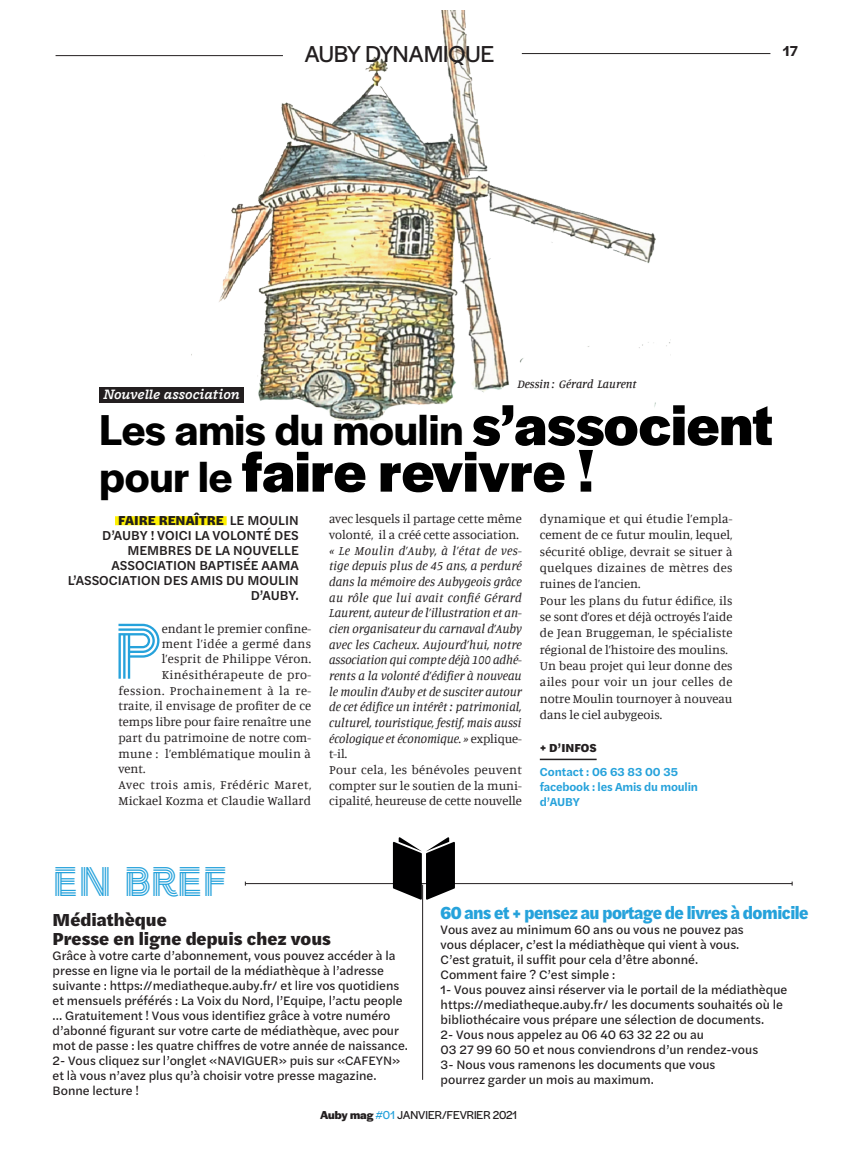
<style>
.page{position:relative;width:851px;height:1149px;background:#fff}
.page>*{position:absolute;margin:0;border:0;box-sizing:border-box;transform-origin:0 0}
.t1{font:77.85px "Arya Triple";color:#26a2db}
.t2{font:700 60px/46.5px "Halyard Display";color:#000}
.t3{font:40.95px "Arya Triple";color:#26a2db}
.t4{font:24px "Halyard Display";color:#231f20}
.t5{font:900 18px "Halyard Text";letter-spacing:-.03em;color:#26a2db;scale:.93 1}
.t6{font:900 18px/19.5px "Halyard Text";color:#231f20}
.t7{font:italic 600 15px "Freight Macro Pro";color:#fff}
.t8{font:600 15px "Halyard Display";color:#231f20}
.t9{font:500 13.5px/15px "Halyard Text";color:#231f20;text-align:right}
.t10{font:12.75px/15px "Halyard Text";color:#231f20}
.t11{font:12.75px/16.4px "Manuale";letter-spacing:.01em;color:#231f20}
.t12{font:italic 12.75px/15.6px "Manuale";color:#231f20}
.t13{font:12.75px "Manuale";letter-spacing:.035em;color:#231f20}
.t14{font:12.75px "Manuale";letter-spacing:.03em;color:#231f20}
.t15{font:600 12px/15.5px "Halyard Text";letter-spacing:-.015em;color:#26a2db}
.t16{font:12px "Halyard Display";letter-spacing:-.005em;color:#231f20}
.t17{font:italic 500 12px "Manuale";color:#231f20}
.t18{font:900 12px "Halyard Text";color:#231f20}
.s1{font-weight:600;font-size:45px;color:#fff}
.s2{font-weight:600;font-size:45px}
.s3{font-weight:900}
.s4{font-style:normal}
.s5{font-weight:700}
.s6{color:#26a2db}
</style>
<div class="page">
<img style="left:191px;top:11px;width:479px;height:410px">
<hr style="left:56px;top:55px;width:227px;height:1px;background:#231f20">
<hr style="left:521px;top:53px;width:249px;height:1px;background:#231f20">
<div style="left:99px;top:387px;width:145px;height:15px;background:#231f20"></div>
<div style="left:115px;top:516px;width:112px;height:9px;background:#fff101"></div>
<hr style="left:539px;top:758px;width:57px;height:2px;background:#231f20">
<hr style="left:245px;top:882px;width:547px;height:1px;background:#231f20">
<hr style="left:422px;top:884px;width:1px;height:195px;background:#231f20">
<svg style="left:393px;top:837px;width:62px;height:62px"></svg>
<div style="left:513px;top:371px;width:127px;height:23px;background:#fff"></div>
<h3 class="t4" style="left:304px;top:37px;width:191px">AUBY DYNAMIQUE</h3>
<p class="t8" style="left:782px;top:40px;width:16px">17</p>
<p class="t17" style="left:517px;top:375px;width:121px">Dessin : Gérard Laurent</p>
<p class="t7" style="left:104px;top:383px;width:138px">Nouvelle association</p>
<h2 class="t2" style="left:99px;top:398px;width:675px"><span class="s1">Les amis d</span><span class="s2">u moulin</span> s’associent <span class="s2">pour le</span> faire revivre !</h2>
<p class="t9" style="left:68px;top:512px;width:232px"><span class="s3">FAIRE RENAÎTRE</span> LE MOULIN<br>D’AUBY ! VOICI LA VOLONTÉ DES<br>MEMBRES DE LA NOUVELLE<br>ASSOCIATION BAPTISÉE AAMA<br>L’ASSOCIATION DES AMIS DU MOULIN<br>D’AUBY.</p>
<h1 class="t1" style="left:113px;top:603px;width:51px">P</h1>
<p class="t11" style="left:162px;top:619px;width:151px">endant le premier confine-</p>
<p class="t11" style="left:329px;top:510px;width:194px;line-height:15.6px">avec lesquels il partage cette même volonté, il a créé cette association.</p>
<p class="t12" style="left:329px;top:541px;width:194px">« Le Moulin d’Auby, à l’état de ves&shy;tige depuis plus de 45 ans, a perduré dans la mémoire des Aubygeois grâce au rôle que lui avait confié Gérard Laurent, auteur de l’illustration et an&shy;cien organisateur du carnaval d’Auby avec les Cacheux. Aujourd’hui, notre association qui compte déjà 100 adhé&shy;rents a la volonté d’édifier à nouveau le moulin d’Auby et de susciter autour de cet édifice un intérêt : patrimonial, culturel, touristique, festif, mais aussi écologique et économique. » <span class="s4">explique&shy;t-il.<br>Pour cela, les bénévoles peuvent compter sur le soutien de la muni&shy;cipalité, heureuse de cette nouvelle</span></p>
<p class="t11" style="left:539px;top:510px;width:194px">dynamique et qui étudie l’empla&shy;cement de ce futur moulin, lequel, sécurité oblige, devrait se situer à quelques dizaines de mètres des ruines de l’ancien.<br>Pour les plans du futur édifice, ils se sont d’ores et déjà octroyés l’aide de Jean Bruggeman, le spécialiste régional de l’histoire des moulins.<br>Un beau projet qui leur donne des ailes pour voir un jour celles de notre Moulin tournoyer à nouveau dans le ciel aubygeois.</p>
<p class="t18" style="left:539px;top:738px;width:58px">+ D’INFOS</p>
<p class="t15" style="left:539px;top:762px;width:160px">Contact : 06 63 83 00 35 facebook : les Amis du moulin d’AUBY</p>
<p class="t11" style="left:162px;top:635px;width:151px">ment l’idée a germé dans</p>
<p class="t11" style="left:162px;top:650px;width:151px">l’esprit de Philippe Véron.</p>
<p class="t14" style="left:162px;top:666px;width:151px">Kinésithérapeute de pro-</p>
<p class="t13" style="left:118px;top:681px;width:194px">fession. Prochainement à la re-</p>
<p class="t11" style="left:118px;top:697px;width:194px">traite, il envisage de profiter de ce</p>
<p class="t11" style="left:118px;top:713px;width:194px">temps libre pour faire renaître une</p>
<p class="t11" style="left:118px;top:728px;width:194px">part du patrimoine de notre com-</p>
<p class="t11" style="left:118px;top:744px;width:194px">mune : l’emblématique moulin à</p>
<p class="t11" style="left:118px;top:760px;width:28px">vent.</p>
<p class="t13" style="left:118px;top:776px;width:194px">Avec trois amis, Frédéric Maret,</p>
<p class="t11" style="left:118px;top:791px;width:194px">Mickael Kozma et Claudie Wallard</p>
<h3 class="t3" style="left:53px;top:856px;width:176px">EN BREF</h3>
<h3 class="t6" style="left:53px;top:908px;width:280px">Médiathèque<br>Presse en ligne depuis chez vous</h3>
<p class="t10" style="left:53px;top:947px;width:357px">Grâce à votre carte d’abonnement, vous pouvez accéder à la presse en ligne via le portail de la médiathèque à l’adresse suivante : https://mediatheque.auby.fr/ et lire vos quotidiens et mensuels préférés : La Voix du Nord, l’Equipe, l’actu people … Gratuitement ! Vous vous identifiez grâce à votre numéro d’abonné figurant sur votre carte de médiathèque, avec pour mot de passe : les quatre chiffres de votre année de naissance.<br>2- Vous cliquez sur l’onglet «NAVIGUER» puis sur «CAFEYN» et là vous n’avez plus qu’à choisir votre presse magazine.<br>Bonne lecture !</p>
<h3 class="t5" style="left:440px;top:898px;width:397px">60 ans et + pensez au portage de livres à domicile</h3>
<p class="t10" style="left:440px;top:921px;width:348px">Vous avez au minimum 60 ans ou vous ne pouvez pas<br>vous déplacer, c’est la médiathèque qui vient à vous.<br>C’est gratuit, il suffit pour cela d’être abonné.<br>Comment faire ? C’est simple :<br>1- Vous pouvez ainsi réserver via le portail de la médiathèque https://mediatheque.auby.fr/ les documents souhaités où le bibliothécaire vous prépare une sélection de documents.<br>2- Vous nous appelez au 06 40 63 32 22 ou au<br>03 27 99 60 50 et nous conviendrons d’un rendez-vous<br>3- Nous vous ramenons les documents que vous<br>pourrez garder un mois au maximum.</p>
<p class="t16" style="left:320px;top:1106px;width:198px"><span class="s5">Auby mag</span> <span class="s6">#01</span> JANVIER/FEVRIER 2021</p>
</div>
